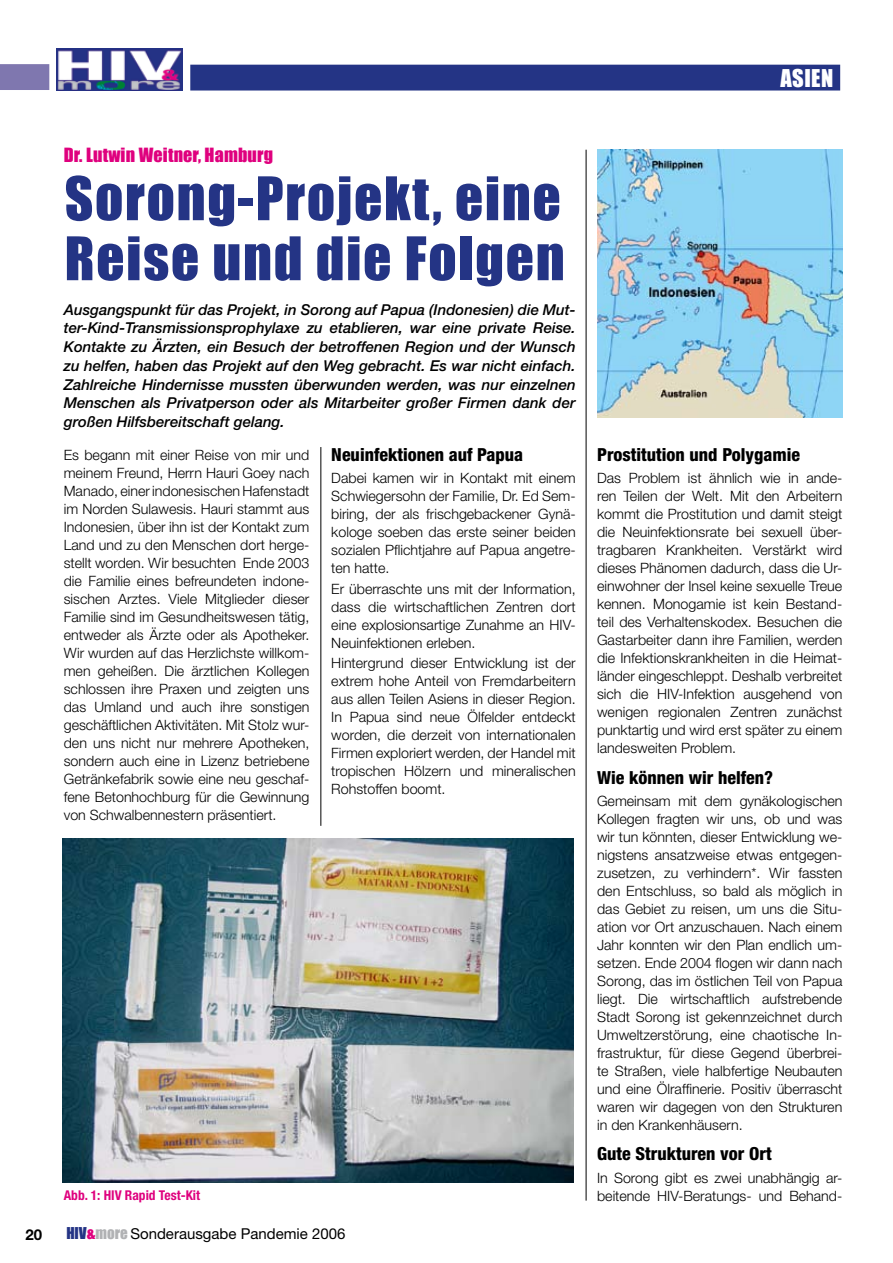
<style>
.page{position:relative;width:893px;height:1263px;background:#fff}
.page>*{position:absolute;margin:0;border:0;box-sizing:border-box;transform-origin:0 0}
.t1{font:55.5px/60px "Impact";letter-spacing:.03em;color:#243485}
.t2{font:22.5px "Impact";letter-spacing:.02em;color:#fff}
.t3{font:800 condensed 18px "Helvetica Neue";color:#000}
.t4{font:18px "Impact";letter-spacing:.01em;color:#df007e}
.t5{font:italic 500 15px/18.8px "Helvetica Neue";color:#000;text-align:justify}
.t6{font:15px "Helvetica Neue";color:#000}
.t7{font:700 15px "Helvetica Neue";color:#000}
.t8{font:300 14.25px/18px "Helvetica Neue";color:#000;text-align:justify}
.t9{font:700 condensed 13.5px "Helvetica Neue";color:#df007e}
.s1{font-family:"Impact";color:#243485}
.s2{font-family:"Impact";color:#df007e}
.s3{font-family:"Impact";color:#b1b2b4}
</style>
<div class="page">
<div style="left:191px;top:65px;width:648px;height:25px;background:#243485"></div>
<div style="left:190px;top:65px;width:650px;height:26px;border:2px solid #243485"></div>
<svg style="left:0;top:64px;width:49px;height:26px"></svg>
<hr style="left:320px;top:447px;width:1px;height:379px;background:#000">
<hr style="left:586px;top:150px;width:1px;height:1050px;background:#000">
<img style="left:63px;top:839px;width:510px;height:343px">
<img style="left:598px;top:150px;width:245px;height:267px">
<img style="left:57px;top:49px;width:125px;height:42px">
<h2 class="t2" style="left:780px;top:65px;width:54px">ASIEN</h2>
<p class="t4" style="left:64px;top:144px;width:211px">Dr. Lutwin Weitner, Hamburg</p>
<h1 class="t1" style="left:65px;top:168px;width:502px">Sorong-Projekt, eine<br>Reise und die Folgen</h1>
<p class="t5" style="left:64px;top:300px;width:513px">Ausgangspunkt für das Projekt, in Sorong auf Papua (Indonesien) die Mut&shy;ter-Kind-Transmissionsprophylaxe zu etablieren, war eine private Reise.<br>Kontakte zu Ärzten, ein Besuch der betroffenen Region und der Wunsch zu helfen, haben das Projekt auf den Weg gebracht. Es war nicht einfach.<br>Zahlreiche Hindernisse mussten überwunden werden, was nur einzelnen Menschen als Privatperson oder als Mitarbeiter großer Firmen dank der großen Hilfsbereitschaft gelang.</p>
<p class="t8" style="left:64px;top:445px;width:247px">Es begann mit einer Reise von mir und meinem Freund, Herrn Hauri Goey nach Manado, einer indonesischen Hafenstadt im Norden Sulawesis. Hauri stammt aus Indonesien, über ihn ist der Kontakt zum Land und zu den Menschen dort herge&shy;stellt worden. Wir besuchten Ende 2003 die Familie eines befreundeten indone&shy;sischen Arztes. Viele Mitglieder dieser Familie sind im Gesundheitswesen tätig, entweder als Ärzte oder als Apotheker.<br>Wir wurden auf das Herzlichste willkom&shy;men geheißen. Die ärztlichen Kollegen schlossen ihre Praxen und zeigten uns das Umland und auch ihre sonstigen geschäftlichen Aktivitäten. Mit Stolz wur&shy;den uns nicht nur mehrere Apotheken, sondern auch eine in Lizenz betriebene Getränkefabrik sowie eine neu geschaf&shy;fene Betonhochburg für die Gewinnung von Schwalbennestern präsentiert.</p>
<p class="t3" style="left:331px;top:444px;width:193px">Neuinfektionen auf Papua</p>
<p class="t8" style="left:331px;top:469px;width:246px">Dabei kamen wir in Kontakt mit einem Schwiegersohn der Familie, Dr. Ed Sem&shy;biring, der als frischgebackener Gynä&shy;kologe soeben das erste seiner beiden sozialen Pflichtjahre auf Papua angetre&shy;ten hatte.</p>
<p class="t8" style="left:331px;top:579px;width:246px">Er überraschte uns mit der Information, dass die wirtschaftlichen Zentren dort eine explosionsartige Zunahme an HIV-Neuinfektionen erleben.</p>
<p class="t8" style="left:331px;top:653px;width:246px">Hintergrund dieser Entwicklung ist der extrem hohe Anteil von Fremdarbeitern aus allen Teilen Asiens in dieser Region.<br>In Papua sind neue Ölfelder entdeckt worden, die derzeit von internationalen Firmen exploriert werden, der Handel mit tropischen Hölzern und mineralischen Rohstoffen boomt.</p>
<p class="t9" style="left:64px;top:1187px;width:138px">Abb. 1: HIV Rapid Test-Kit</p>
<p class="t7" style="left:26px;top:1225px;width:18px">20</p>
<p class="t6" style="left:66px;top:1225px;width:281px"><span class="s1">HIV</span><span class="s2">&amp;</span><span class="s3">more</span> Sonderausgabe Pandemie 2006</p>
<p class="t3" style="left:597px;top:443px;width:204px">Prostitution und Polygamie</p>
<p class="t8" style="left:597px;top:469px;width:247px">Das Problem ist ähnlich wie in ande&shy;ren Teilen der Welt. Mit den Arbeitern kommt die Prostitution und damit steigt die Neuinfektionsrate bei sexuell über&shy;tragbaren Krankheiten. Verstärkt wird dieses Phänomen dadurch, dass die Ur&shy;einwohner der Insel keine sexuelle Treue kennen. Monogamie ist kein Bestand&shy;teil des Verhaltenskodex. Besuchen die Gastarbeiter dann ihre Familien, werden die Infektionskrankheiten in die Heimat&shy;länder eingeschleppt. Deshalb verbreitet sich die HIV-Infektion ausgehend von wenigen regionalen Zentren zunächst punktartig und wird erst später zu einem landesweiten Problem.</p>
<p class="t3" style="left:597px;top:766px;width:178px">Wie können wir helfen?</p>
<p class="t8" style="left:597px;top:792px;width:247px">Gemeinsam mit dem gynäkologischen Kollegen fragten wir uns, ob und was wir tun könnten, dieser Entwicklung we&shy;nigstens ansatzweise etwas entgegen&shy;zusetzen, zu verhindern*. Wir fassten den Entschluss, so bald als möglich in das Gebiet zu reisen, um uns die Situ&shy;ation vor Ort anzuschauen. Nach einem Jahr konnten wir den Plan endlich um&shy;setzen. Ende 2004 flogen wir dann nach Sorong, das im östlichen Teil von Papua liegt. Die wirtschaftlich aufstrebende Stadt Sorong ist gekennzeichnet durch Umweltzerstörung, eine chaotische In&shy;frastruktur, für diese Gegend überbrei&shy;te Straßen, viele halbfertige Neubauten und eine Ölraffinerie. Positiv überrascht waren wir dagegen von den Strukturen in den Krankenhäusern.</p>
<p class="t3" style="left:597px;top:1143px;width:176px">Gute Strukturen vor Ort</p>
<p class="t8" style="left:597px;top:1168px;width:247px">In Sorong gibt es zwei unabhängig ar&shy;beitende HIV-Beratungs- und Behand-</p>
</div>
